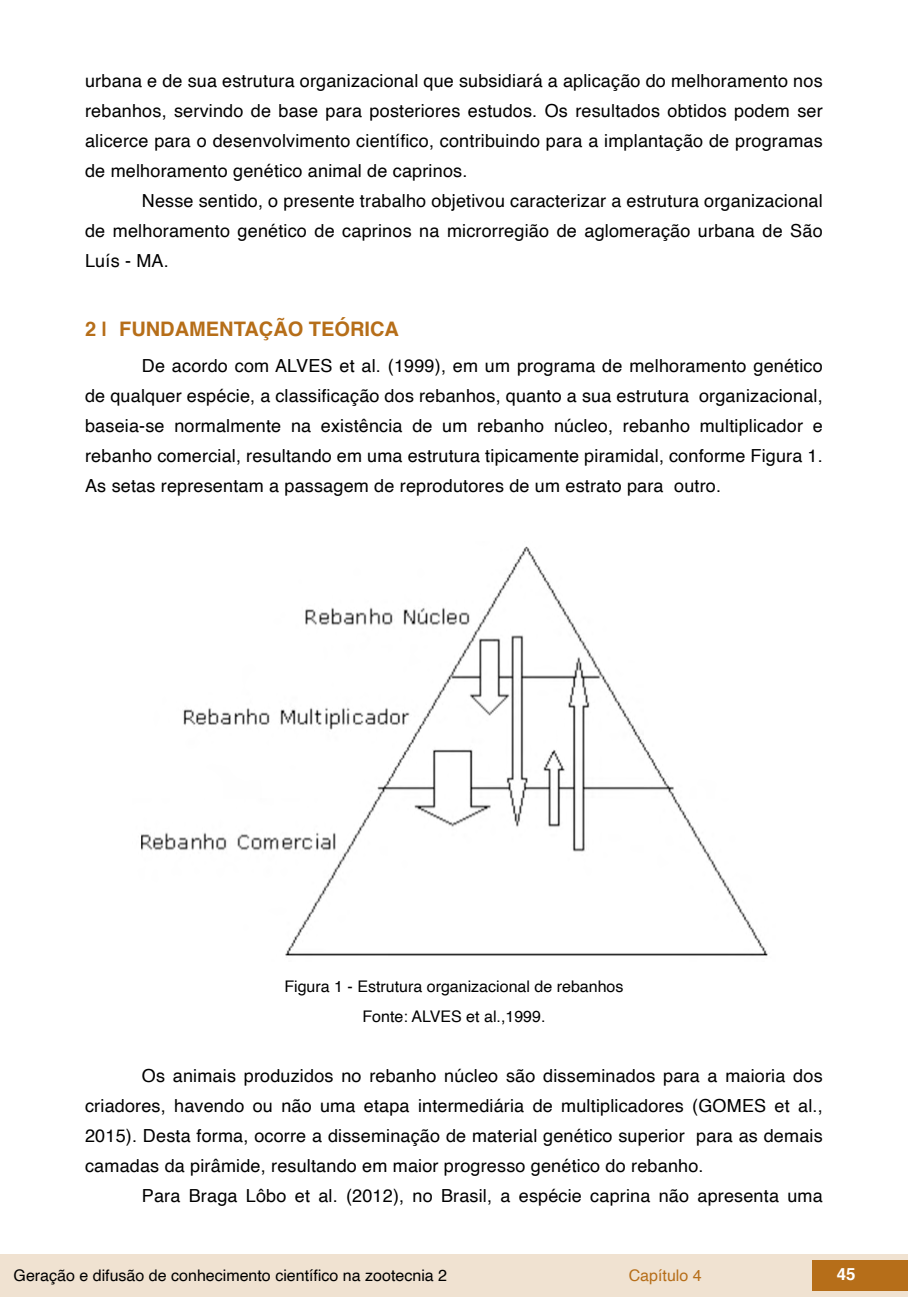
<style>
.page{position:relative;width:908px;height:1304px;background:#fff}
.page>*{position:absolute;margin:0;border:0;box-sizing:border-box;transform-origin:0 0}
.t1{font:700 20px "Helvetica";color:#b66e19}
.t2{font:18px/30px "Helvetica";letter-spacing:.01em;color:#000;text-align:justify}
.t3{font:700 16.8px "Helvetica";color:#fff}
.t4{font:16px/30.6px "Helvetica";color:#000;text-align:center}
.t5{font:16px "Helvetica";color:#b66e19}
</style>
<div class="page">
<div style="left:0;top:1254px;width:906px;height:43px;background:#f0e2d1"></div>
<div style="left:812px;top:1261px;width:95px;height:30px;background:#b66e19"></div>
<img style="left:141px;top:546px;width:627px;height:410px">
<p class="t2" style="left:85px;top:66px;width:738px">urbana e de sua estrutura organizacional que subsidiará a aplicação do melhoramento nos rebanhos, servindo de base para posteriores estudos. Os resultados obtidos podem ser alicerce para o desenvolvimento científico, contribuindo para a implantação de programas de melhoramento genético animal de caprinos.</p>
<p class="t2" style="left:85px;top:186px;width:738px;text-indent:57px">Nesse sentido, o presente trabalho objetivou caracterizar a estrutura organizacional de melhoramento genético de caprinos na microrregião de aglomeração urbana de São Luís - MA.</p>
<p class="t1" style="left:85px;top:313px;width:315px">2 | FUNDAMENTAÇÃO TEÓRICA</p>
<p class="t2" style="left:85px;top:351px;width:738px;text-indent:57px">De acordo com ALVES et al. (1999), em um programa de melhoramento genético de qualquer espécie, a classificação dos rebanhos, quanto a sua estrutura organizacional, baseia-se normalmente na existência de um rebanho núcleo, rebanho multiplicador e rebanho comercial, resultando em uma estrutura tipicamente piramidal, conforme Figura 1.<br>As setas representam a passagem de reprodutores de um estrato para outro.</p>
<p class="t4" style="left:284px;top:971px;width:340px">Figura 1 - Estrutura organizacional de rebanhos<br>Fonte: ALVES et al.,1999.</p>
<p class="t2" style="left:85px;top:1061px;width:738px;text-indent:57px">Os animais produzidos no rebanho núcleo são disseminados para a maioria dos criadores, havendo ou não uma etapa intermediária de multiplicadores (GOMES et al., 2015). Desta forma, ocorre a disseminação de material genético superior para as demais camadas da pirâmide, resultando em maior progresso genético do rebanho.</p>
<p class="t2" style="left:142px;top:1181px;width:682px">Para Braga Lôbo et al. (2012), no Brasil, a espécie caprina não apresenta uma</p>
<p class="t4" style="left:14px;top:1260px;width:435px">Geração e difusão de conhecimento científico na zootecnia 2</p>
<p class="t5" style="left:628px;top:1263px;width:74px">Capítulo 4</p>
<p class="t3" style="left:836px;top:1261px;width:20px">45</p>
</div>
